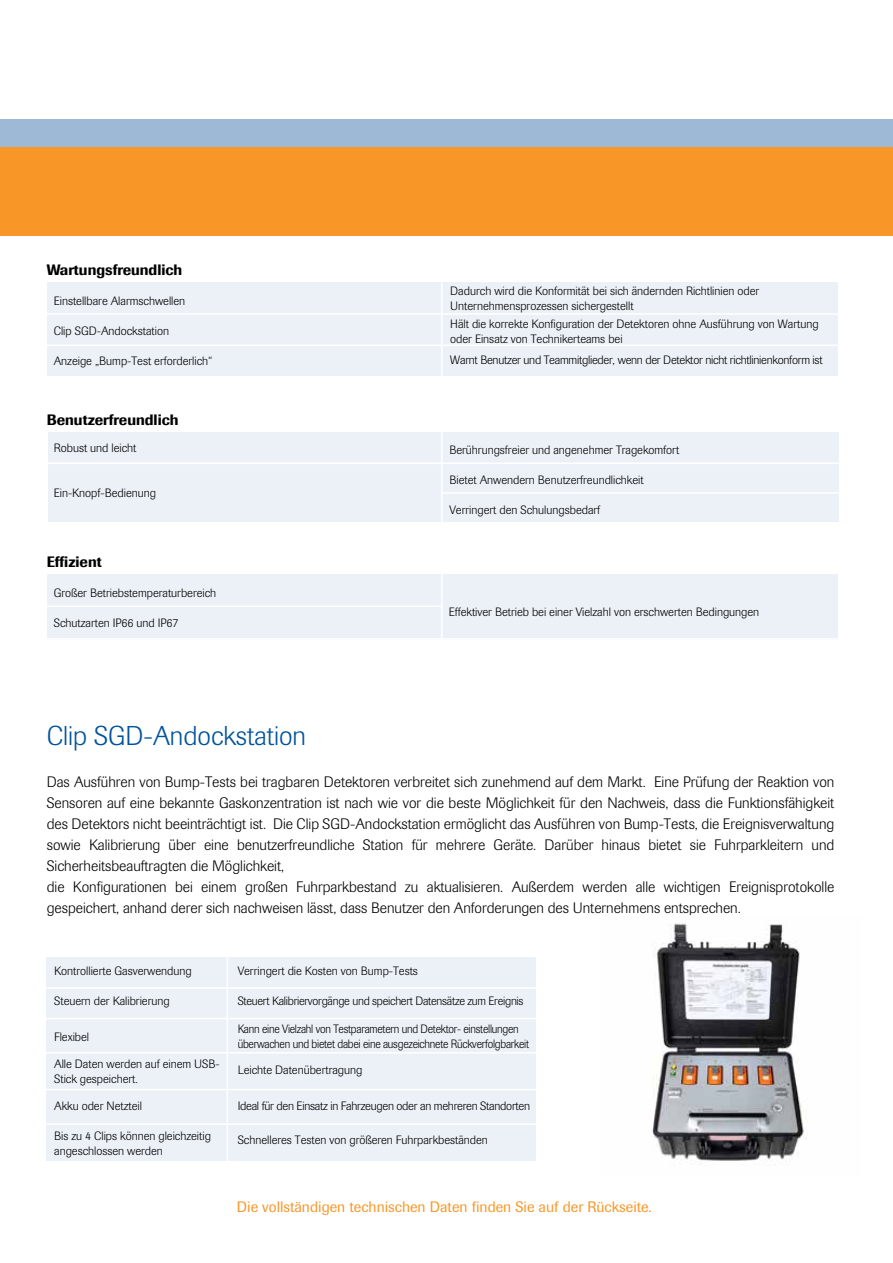
<style>
.page{position:relative;width:893px;height:1263px;background:#fff}
.page>*{position:absolute;margin:0;border:0;box-sizing:border-box;transform-origin:0 0}
.t1{font:300 27px "Imago";color:#00539b}
.t2{font:300 15px/21px "Imago";color:#000}
.t3{font:15px "Imago";color:#f89728}
.t4{font:500 15px "Imago";color:#000}
.t5{font:300 12px/15px "Imago";color:#000}
.t6{font:300 12px "Imago";letter-spacing:-.02em;color:#000}
.t7{font:300 12px/15px "Imago";letter-spacing:-.02em;color:#000;scale:.93 1}
</style>
<div class="page">
<div style="left:0;top:147px;width:893px;height:89px;background:#f89728"></div>
<div style="left:0;top:119px;width:893px;height:28px;background:#9eb9d5"></div>
<div style="left:47px;top:574px;width:791px;height:66px;background:#ecf1f7"></div>
<div style="left:48px;top:432px;width:791px;height:90px;background:#ecf1f7"></div>
<div style="left:47px;top:283px;width:791px;height:93px;background:#ecf1f7"></div>
<hr style="left:44px;top:313px;width:834px;height:2px;background:#fff">
<hr style="left:45px;top:605px;width:397px;height:2px;background:#fff">
<hr style="left:43px;top:463px;width:803px;height:1px;background:#fff">
<hr style="left:441px;top:283px;width:2px;height:454px;background:#fff">
<div style="left:47px;top:958px;width:489px;height:203px;background:#ecf1f7"></div>
<hr style="left:227px;top:950px;width:1px;height:212px;background:#fff">
<hr style="left:41px;top:987px;width:503px;height:2px;background:#fff">
<hr style="left:42px;top:1018px;width:503px;height:1px;background:#fff">
<hr style="left:40px;top:1052px;width:505px;height:1px;background:#fff">
<hr style="left:39px;top:1089px;width:505px;height:1px;background:#fff">
<hr style="left:38px;top:638px;width:808px;height:2px;background:#fff">
<hr style="left:40px;top:345px;width:834px;height:1px;background:#fff">
<hr style="left:442px;top:492px;width:436px;height:2px;background:#fff">
<hr style="left:47px;top:1123px;width:505px;height:2px;background:#fff">
<img style="left:652px;top:923px;width:155px;height:242px">
<p class="t4" style="left:47px;top:260px;width:137px">Wartungsfreundlich</p>
<p class="t5" style="left:54px;top:293px;width:133px">Einstellbare Alarmschwellen</p>
<p class="t5" style="left:54px;top:323px;width:117px">Clip SGD-Andockstation</p>
<p class="t5" style="left:54px;top:353px;width:160px">Anzeige „Bump-Test erforderlich“</p>
<p class="t4" style="left:47px;top:410px;width:133px">Benutzerfreundlich</p>
<p class="t5" style="left:54px;top:440px;width:84px">Robust und leicht</p>
<p class="t5" style="left:54px;top:485px;width:104px">Ein-Knopf-Bedienung</p>
<p class="t4" style="left:47px;top:553px;width:56px">Effizient</p>
<p class="t5" style="left:54px;top:586px;width:164px">Großer Betriebstemperaturbereich</p>
<p class="t5" style="left:54px;top:616px;width:126px">Schutzarten IP66 und IP67</p>
<p class="t5" style="left:450px;top:284px;width:310px">Dadurch wird die Konformität bei sich ändernden Richtlinien oder<br>Unternehmensprozessen sichergestellt</p>
<p class="t5" style="left:450px;top:316px;width:370px">Hält die korrekte Konfiguration der Detektoren ohne Ausführung von Wartung oder Einsatz von Technikerteams bei</p>
<p class="t6" style="left:450px;top:353px;width:374px">Warnt Benutzer und Teammitglieder, wenn der Detektor nicht richtlinienkonform ist</p>
<p class="t5" style="left:449px;top:442px;width:231px">Berührungsfreier und angenehmer Tragekomfort</p>
<p class="t5" style="left:449px;top:472px;width:196px">Bietet Anwendern Benutzerfreundlichkeit</p>
<p class="t5" style="left:449px;top:502px;width:152px">Verringert den Schulungsbedarf</p>
<p class="t5" style="left:449px;top:604px;width:312px">Effektiver Betrieb bei einer Vielzahl von erschwerten Bedingungen</p>
<h1 class="t1" style="left:47px;top:721px;width:261px">Clip SGD-Andockstation</h1>
<p class="t2" style="left:47px;top:772px;width:789px">Das Ausführen von Bump-Tests bei tragbaren Detektoren verbreitet sich zunehmend auf dem Markt. Eine Prüfung der Reaktion von Sensoren auf eine bekannte Gaskonzentration ist nach wie vor die beste Möglichkeit für den Nachweis, dass die Funktionsfähigkeit des Detektors nicht beeinträchtigt ist. Die Clip SGD-Andockstation ermöglicht das Ausführen von Bump-Tests, die Ereignisverwaltung sowie Kalibrierung über eine benutzerfreundliche Station für mehrere Geräte. Darüber hinaus bietet sie Fuhrparkleitern und Sicherheitsbeauftragten die Möglichkeit,<br>die Konfigurationen bei einem großen Fuhrparkbestand zu aktualisieren. Außerdem werden alle wichtigen Ereignisprotokolle gespeichert, anhand derer sich nachweisen lässt, dass Benutzer den Anforderungen des Unternehmens entsprechen.</p>
<p class="t5" style="left:54px;top:963px;width:139px">Kontrollierte Gasverwendung</p>
<p class="t5" style="left:54px;top:993px;width:117px">Steuern der Kalibrierung</p>
<p class="t5" style="left:54px;top:1029px;width:36px">Flexibel</p>
<p class="t5" style="left:54px;top:1056px;width:167px">Alle Daten werden auf einem USB-<br>Stick gespeichert.</p>
<p class="t5" style="left:54px;top:1098px;width:89px">Akku oder Netzteil</p>
<p class="t5" style="left:54px;top:1128px;width:158px">Bis zu 4 Clips können gleichzeitig angeschlossen werden</p>
<p class="t5" style="left:238px;top:963px;width:182px">Verringert die Kosten von Bump-Tests</p>
<p class="t6" style="left:238px;top:994px;width:287px">Steuert Kalibriervorgänge und speichert Datensätze zum Ereignis</p>
<p class="t7" style="left:238px;top:1022px;width:315px">Kann eine Vielzahl von Testparametern und Detektor- einstellungen überwachen und bietet dabei eine ausgezeichnete Rückverfolgbarkeit</p>
<p class="t5" style="left:238px;top:1062px;width:126px">Leichte Datenübertragung</p>
<p class="t6" style="left:238px;top:1099px;width:294px">Ideal für den Einsatz in Fahrzeugen oder an mehreren Standorten</p>
<p class="t5" style="left:238px;top:1133px;width:252px">Schnelleres Testen von größeren Fuhrparkbeständen</p>
<p class="t3" style="left:237px;top:1198px;width:416px">Die vollständigen technischen Daten finden Sie auf der Rückseite.</p>
</div>
